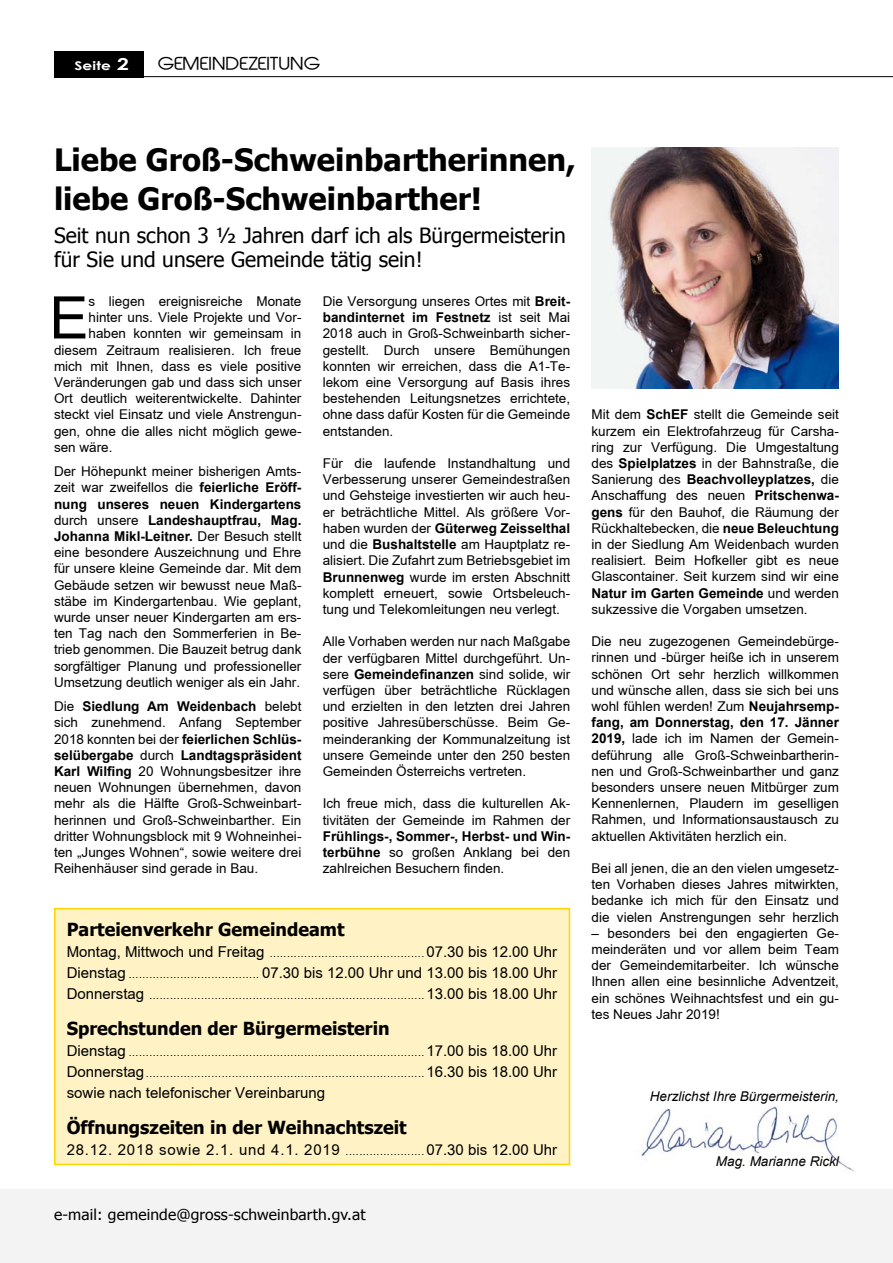
<style>
.page{position:relative;width:893px;height:1263px;background:#fff}
.page>*{position:absolute;margin:0;border:0;box-sizing:border-box;transform-origin:0 0}
.t1{font:58.8px "Arial";color:#000}
.t2{font:700 30.75px/39px "Tahoma";color:#000}
.t3{font:21px/24px "Tahoma";color:#000}
.t4{font:700 18px "Tahoma";color:#000}
.t5{font:16.5px "Abeatby Kai";letter-spacing:.02em;color:#000;scale:1.13 1}
.t6{font:15px "Arial";color:#000}
.t7{font:15px "Arial";letter-spacing:.05em;color:#000}
.t8{font:15px "Tahoma";letter-spacing:.01em;color:#000;scale:1.04 1}
.t9{font:13.5px/16.2px "Arial";color:#000;text-align:justify}
.t10{font:italic 13.5px "Arial";color:#000}
.t11{font:700 12px "Century Gothic";letter-spacing:.01em;color:#fff;scale:1.27 1}
.t12{font:10.5px/21px "Arial";color:#000}
.s1{font-size:16.5px}
.s2{font-weight:700}
.s3{font-size:15px}
.s4{font-size:10.5px}
</style>
<div class="page">
<div style="left:54px;top:51px;width:90px;height:26px;background:#000"></div>
<hr style="left:54px;top:76px;width:839px;height:1px;background:#000">
<img style="left:641px;top:1104px;width:214px;height:68px">
<div style="left:54px;top:908px;width:516px;height:257px;background:#fff2c4;border:2px solid #ffd400"></div>
<img style="left:591px;top:148px;width:248px;height:240px">
<div style="left:0;top:1189px;width:893px;height:74px;background:#f3f3f3"></div>
<p class="t11" style="left:74px;top:58px;width:44px">Seite <span class="s1">2</span></p>
<p class="t5" style="left:158px;top:57px;width:145px">GEMEINDEZEITUNG</p>
<h2 class="t2" style="left:54px;top:140px;width:523px">Liebe Groß-Schweinbartherinnen, liebe Groß-Schweinbarther!</h2>
<h3 class="t3" style="left:54px;top:222px;width:513px">Seit nun schon 3 ½ Jahren darf ich als Bürgermeisterin für Sie und unsere Gemeinde tätig sein!</h3>
<h1 class="t1" style="left:49px;top:285px;width:41px">E</h1>
<p class="t9" style="left:89px;top:293px;width:214px">s liegen ereignisreiche Monate</p>
<p class="t9" style="left:89px;top:309px;width:214px">hinter uns. Viele Projekte und Vor-</p>
<p class="t9" style="left:89px;top:326px;width:214px">haben konnten wir gemeinsam in</p>
<p class="t9" style="left:54px;top:342px;width:249px">diesem Zeitraum realisieren. Ich freue</p>
<p class="t9" style="left:54px;top:358px;width:249px">mich mit Ihnen, dass es viele positive</p>
<p class="t9" style="left:54px;top:374px;width:249px">Veränderungen gab und dass sich unser</p>
<p class="t9" style="left:54px;top:390px;width:249px">Ort deutlich weiterentwickelte. Dahinter</p>
<p class="t9" style="left:54px;top:407px;width:249px">steckt viel Einsatz und viele Anstrengun-</p>
<p class="t9" style="left:54px;top:423px;width:249px">gen, ohne die alles nicht möglich gewe-</p>
<p class="t9" style="left:54px;top:439px;width:60px">sen wäre.</p>
<p class="t9" style="left:54px;top:463px;width:249px">Der Höhepunkt meiner bisherigen Amts&shy;zeit war zweifellos die <span class="s2">feierliche Eröff&shy;nung unseres neuen Kindergartens </span>durch unsere <span class="s2">Landeshauptfrau, Mag.<br>Johanna Mikl-Leitner.</span> Der Besuch stellt eine besondere Auszeichnung und Ehre für unsere kleine Gemeinde dar. Mit dem Gebäude setzen wir bewusst neue Maß&shy;stäbe im Kindergartenbau. Wie geplant, wurde unser neuer Kindergarten am ers&shy;ten Tag nach den Sommerferien in Be&shy;trieb genommen. Die Bauzeit betrug dank sorgfältiger Planung und professioneller Umsetzung deutlich weniger als ein Jahr.</p>
<p class="t9" style="left:54px;top:698px;width:249px">Die <span class="s2">Siedlung Am Weidenbach</span> belebt sich zunehmend. Anfang September 2018 konnten bei der <span class="s2">feierlichen Schlüs&shy;selübergabe</span> durch <span class="s2">Landtagspräsident Karl Wilfing</span> 20 Wohnungsbesitzer ihre neuen Wohnungen übernehmen, davon mehr als die Hälfte Groß-Schweinbart&shy;herinnen und Groß-Schweinbarther. Ein dritter Wohnungsblock mit 9 Wohneinhei&shy;ten „Junges Wohnen“, sowie weitere drei Reihenhäuser sind gerade in Bau.</p>
<p class="t9" style="left:323px;top:293px;width:249px">Die Versorgung unseres Ortes mit <span class="s2">Breit&shy;bandinternet im Festnetz</span> ist seit Mai 2018 auch in Groß-Schweinbarth sicher&shy;gestellt. Durch unsere Bemühungen konnten wir erreichen, dass die A1-Te&shy;lekom eine Versorgung auf Basis ihres bestehenden Leitungsnetzes errichtete, ohne dass dafür Kosten für die Gemeinde entstanden.</p>
<p class="t9" style="left:323px;top:455px;width:249px">Für die laufende Instandhaltung und Verbesserung unserer Gemeindestraßen und Gehsteige investierten wir auch heu&shy;er beträchtliche Mittel. Als größere Vor&shy;haben wurden der <span class="s2">Güterweg Zeisselthal </span>und die <span class="s2">Bushaltstelle</span> am Hauptplatz re&shy;alisiert. Die Zufahrt zum Betriebsgebiet im <span class="s2">Brunnenweg</span> wurde im ersten Abschnitt komplett erneuert, sowie Ortsbeleuch&shy;tung und Telekomleitungen neu verlegt.</p>
<p class="t9" style="left:323px;top:633px;width:249px">Alle Vorhaben werden nur nach Maßgabe der verfügbaren Mittel durchgeführt. Un&shy;sere <span class="s2">Gemeindefinanzen</span> sind solide, wir verfügen über beträchtliche Rücklagen und erzielten in den letzten drei Jahren positive Jahresüberschüsse. Beim Ge&shy;meinderanking der Kommunalzeitung ist unsere Gemeinde unter den 250 besten Gemeinden Österreichs vertreten.</p>
<p class="t9" style="left:323px;top:795px;width:249px">Ich freue mich, dass die kulturellen Ak&shy;tivitäten der Gemeinde im Rahmen der</p>
<p class="t9" style="left:323px;top:828px;width:249px"><span class="s2">Frühlings-, Sommer-, Herbst- und Win&shy;terbühne</span> so großen Anklang bei den zahlreichen Besuchern finden.</p>
<h3 class="t4" style="left:67px;top:917px;width:279px">Parteienverkehr Gemeindeamt</h3>
<p class="t12" style="left:67px;top:942px;width:492px"><span class="s3">Montag, Mittwoch und Freitag</span> .............................................<span class="s3">07.30 bis 12.00 Uhr</span></p>
<p class="t6" style="left:67px;top:964px;width:492px">Dienstag <span class="s4">......................................</span> 07.30 bis 12.00 Uhr und 13.00 bis 18.00 Uhr</p>
<p class="t12" style="left:67px;top:984px;width:492px"><span class="s3">Donnerstag</span> ................................................................................<span class="s3">13.00 bis 18.00 Uhr</span></p>
<h3 class="t4" style="left:67px;top:1016px;width:324px">Sprechstunden der Bürgermeisterin</h3>
<p class="t12" style="left:67px;top:1041px;width:492px"><span class="s3">Dienstag</span> ......................................................................................<span class="s3">17.00 bis 18.00 Uhr<br>Donnerstag</span>.................................................................................<span class="s3">16.30 bis 18.00 Uhr</span></p>
<p class="t6" style="left:67px;top:1084px;width:260px">sowie nach telefonischer Vereinbarung</p>
<h3 class="t4" style="left:67px;top:1115px;width:341px">Öffnungszeiten in der Weihnachtszeit</h3>
<p class="t7" style="left:67px;top:1141px;width:492px">28.12. 2018 sowie 2.1. und 4.1. 2019 <span class="s4">.......................</span>07.30 bis 12.00 Uhr</p>
<p class="t8" style="left:54px;top:1205px;width:301px">e-mail: gemeinde@gross-schweinbarth.gv.at</p>
<p class="t9" style="left:591px;top:406px;width:249px">Mit dem <span class="s2">SchEF</span> stellt die Gemeinde seit kurzem ein Elektrofahrzeug für Carsha&shy;ring zur Verfügung. Die Umgestaltung des <span class="s2">Spielplatzes</span> in der Bahnstraße, die Sanierung des <span class="s2">Beachvolleyplatzes,</span> die Anschaffung des neuen <span class="s2">Pritschenwa&shy;gens</span> für den Bauhof, die Räumung der Rückhaltebecken, die <span class="s2">neue Beleuchtung </span>in der Siedlung Am Weidenbach wurden realisiert. Beim Hofkeller gibt es neue Glascontainer. Seit kurzem sind wir eine <span class="s2">Natur im Garten Gemeinde</span> und werden sukzessive die Vorgaben umsetzen.</p>
<p class="t9" style="left:591px;top:633px;width:249px">Die neu zugezogenen Gemeindebürge&shy;rinnen und -bürger heiße ich in unserem schönen Ort sehr herzlich willkommen und wünsche allen, dass sie sich bei uns wohl fühlen werden! Zum <span class="s2">Neujahrsemp&shy;fang, am Donnerstag, den 17. Jänner 2019,</span> lade ich im Namen der Gemein&shy;deführung alle Groß-Schweinbartherin&shy;nen und Groß-Schweinbarther und ganz besonders unsere neuen Mitbürger zum Kennenlernen, Plaudern im geselligen Rahmen, und Informationsaustausch zu aktuellen Aktivitäten herzlich ein.</p>
<p class="t9" style="left:591px;top:860px;width:249px">Bei all jenen, die an den vielen umgesetz&shy;ten Vorhaben dieses Jahres mitwirkten, bedanke ich mich für den Einsatz und die vielen Anstrengungen sehr herzlich</p>
<p class="t9" style="left:591px;top:925px;width:249px">– besonders bei den engagierten Ge&shy;meinderäten und vor allem beim Team der Gemeindemitarbeiter. Ich wünsche Ihnen allen eine besinnliche Adventzeit, ein schönes Weihnachtsfest und ein gu&shy;tes Neues Jahr 2019!</p>
<p class="t10" style="left:650px;top:1087px;width:191px">Herzlichst Ihre Bürgermeisterin,</p>
<p class="t10" style="left:716px;top:1152px;width:125px">Mag. Marianne Rickl</p>
</div>
